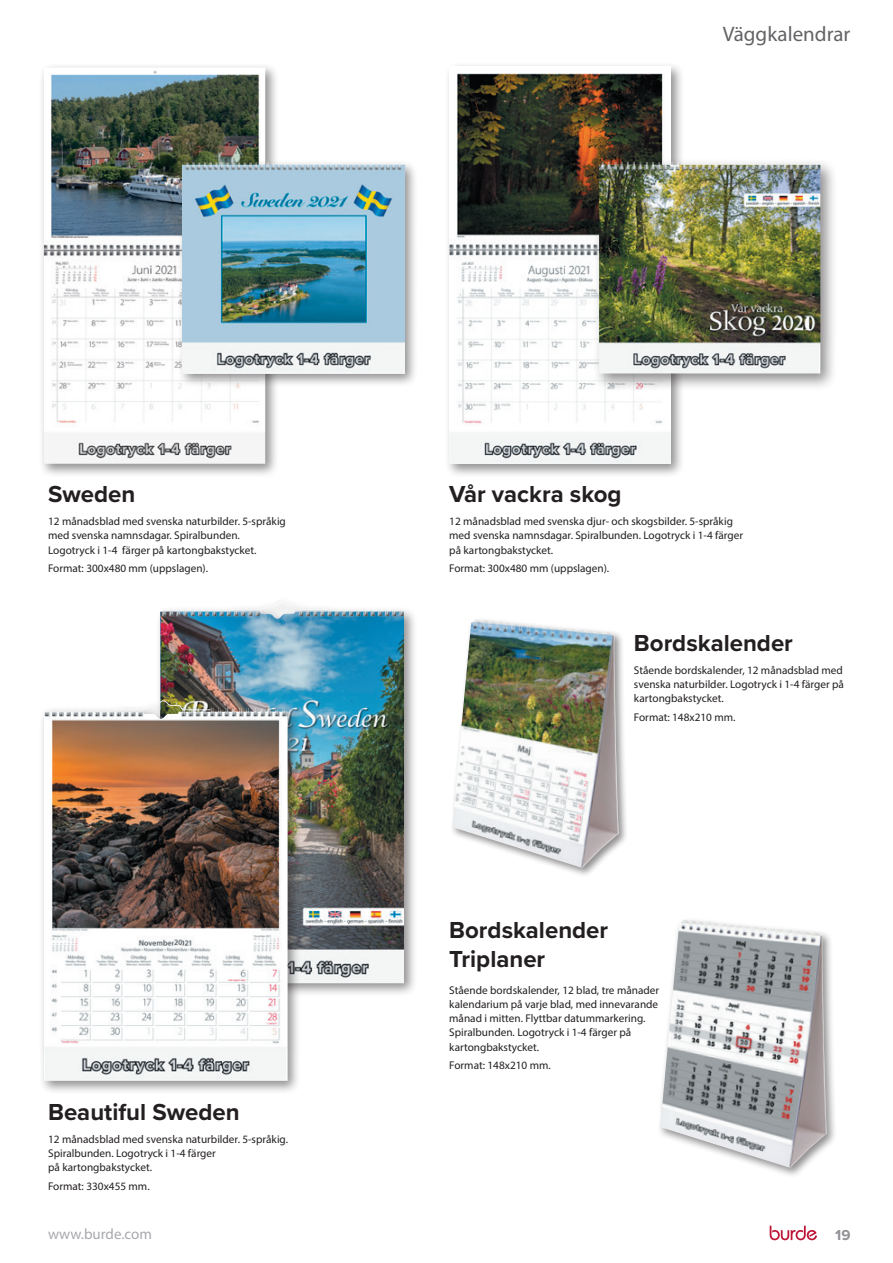
<style>
.page{position:relative;width:893px;height:1263px;background:#fff}
.page>*{position:absolute;margin:0;border:0;box-sizing:border-box;transform-origin:0 0}
.t1{font:700 24px/28.8px "Proxima Nova";color:#231f20}
.t2{font:21px "Myriad Pro";color:#636366}
.t3{font:15px "Myriad Pro";color:#a8a9ad}
.t4{font:700 15px "Proxima Nova";color:#919295}
.t5{font:11.25px/14.2px "Myriad Pro";color:#231f20}
</style>
<div class="page">
<svg style="left:770px;top:1226px;width:47px;height:14px"></svg>
<div style="left:444px;top:61px;width:241px;height:416px;background:#231f20;opacity:.5"></div>
<img style="left:449px;top:66px;width:222px;height:398px">
<div style="left:449px;top:616px;width:179px;height:261px;background:#231f20;opacity:.5"></div>
<img style="left:452px;top:619px;width:167px;height:249px">
<div style="left:657px;top:916px;width:180px;height:262px;background:#231f20;opacity:.5"></div>
<img style="left:661px;top:919px;width:166px;height:249px">
<div style="left:592px;top:156px;width:245px;height:234px;background:#231f20;opacity:.5"></div>
<img style="left:599px;top:162px;width:221px;height:211px">
<div style="left:155px;top:595px;width:263px;height:402px;background:#231f20;opacity:.5"></div>
<img style="left:160px;top:600px;width:244px;height:383px">
<div style="left:39px;top:63px;width:240px;height:414px;background:#231f20;opacity:.5"></div>
<img style="left:44px;top:68px;width:221px;height:396px">
<div style="left:178px;top:158px;width:240px;height:229px;background:#231f20;opacity:.5"></div>
<img style="left:183px;top:155px;width:221px;height:218px">
<div style="left:39px;top:695px;width:262px;height:399px;background:#231f20;opacity:.5"></div>
<img style="left:44px;top:700px;width:244px;height:381px">
<h2 class="t2" style="left:723px;top:21px;width:129px">Väggkalendrar</h2>
<h1 class="t1" style="left:48px;top:479px;width:89px">Sweden</h1>
<p class="t5" style="left:48px;top:514px;width:239px">12 månadsblad med svenska naturbilder. 5-språkig med svenska namnsdagar. Spiralbunden.<br>Logotryck i 1-4 färger på kartongbakstycket.</p>
<p class="t5" style="left:48px;top:561px;width:162px">Format: 300x480 mm (uppslagen).</p>
<h1 class="t1" style="left:48px;top:1097px;width:193px">Beautiful Sweden</h1>
<p class="t5" style="left:48px;top:1131px;width:241px">12 månadsblad med svenska naturbilder. 5-språkig.<br>Spiralbunden. Logotryck i 1-4 färger<br>på kartongbakstycket.</p>
<p class="t5" style="left:48px;top:1179px;width:103px">Format: 330x455 mm.</p>
<h1 class="t1" style="left:449px;top:479px;width:174px">Vår vackra skog</h1>
<p class="t5" style="left:449px;top:514px;width:295px">12 månadsblad med svenska djur- och skogsbilder. 5-språkig med svenska namnsdagar. Spiralbunden. Logotryck i 1-4 färger på kartongbakstycket.</p>
<p class="t5" style="left:449px;top:561px;width:162px">Format: 300x480 mm (uppslagen).</p>
<h1 class="t1" style="left:634px;top:628px;width:160px">Bordskalender</h1>
<p class="t5" style="left:634px;top:663px;width:211px;text-align:justify">Stående bordskalender, 12 månadsblad med svenska naturbilder. Logotryck i 1-4 färger på kartongbakstycket.</p>
<p class="t5" style="left:634px;top:710px;width:103px">Format: 148x210 mm.</p>
<h1 class="t1" style="left:449px;top:915px;width:160px">Bordskalender<br>Triplaner</h1>
<p class="t5" style="left:449px;top:982px;width:211px">Stående bordskalender, 12 blad, tre månader kalendarium på varje blad, med innevarande månad i mitten. Flyttbar datummarkering.<br>Spiralbunden. Logotryck i 1-4 färger på kartongbakstycket.</p>
<p class="t5" style="left:449px;top:1058px;width:103px">Format: 148x210 mm.</p>
<h3 class="t3" style="left:48px;top:1225px;width:105px">www.burde.com</h3>
<h3 class="t4" style="left:835px;top:1223px;width:17px">19</h3>
</div>
